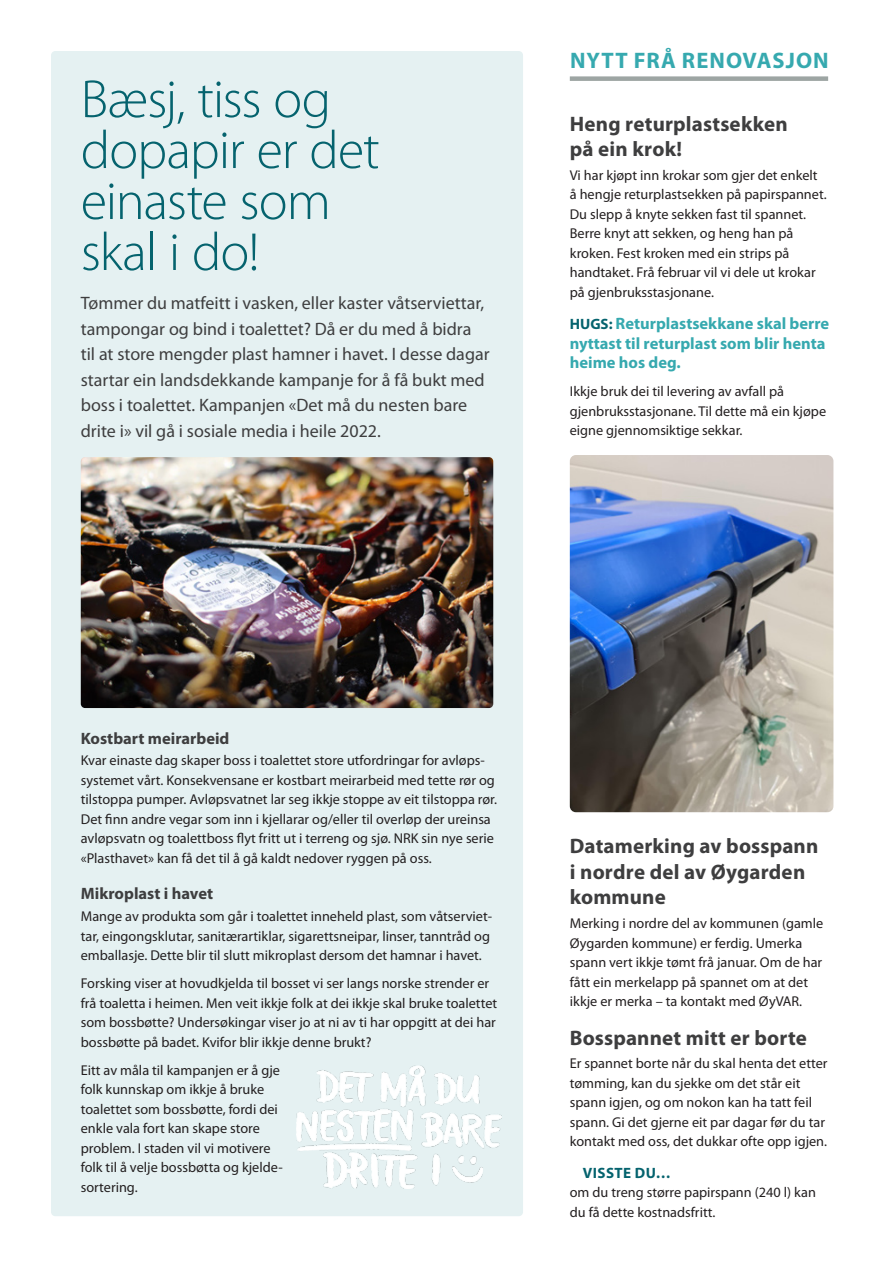
<style>
.page{position:relative;width:893px;height:1263px;background:#fff}
.page>*{position:absolute;margin:0;border:0;box-sizing:border-box;transform-origin:0 0}
.t1{font:300 54px/51px "Myriad Pro";letter-spacing:-.02em;color:#05636e}
.t2{font:700 22.5px "Myriad Pro";letter-spacing:.045em;color:#36a9af}
.t3{font:700 21px/25.5px "Myriad Pro";letter-spacing:.01em;color:#3e3e3f}
.t4{font:18px/25.5px "Myriad Pro";color:#3e3e3f}
.t5{font:700 16.5px/19.5px "Myriad Pro";color:#36a9af}
.t6{font:700 16.5px "Myriad Pro";color:#3e3e3f}
.t7{font:700 15px "Myriad Pro";letter-spacing:.035em;color:#05636e}
.t8{font:14.25px/19.5px "Myriad Pro";color:#231f20}
.s1{font-size:15px;color:#05636e}
</style>
<div class="page">
<div style="left:51px;top:51px;width:472px;height:1165px;background:#e5f1f2;border-radius:4px"></div>
<img style="left:81px;top:457px;width:412px;height:251px">
<div style="left:570px;top:76px;width:258px;height:5px;background:#9da5a3"></div>
<img style="left:570px;top:455px;width:263px;height:357px">
<img style="left:297px;top:1065px;width:205px;height:123px">
<h1 class="t1" style="left:81px;top:74px;width:300px">Bæsj, tiss og dopapir er det einaste som skal i do!</h1>
<p class="t4" style="left:81px;top:291px;width:410px">Tømmer du matfeitt i vasken, eller kaster våtserviettar, tampongar og bind i toalettet? Då er du med å bidra til at store mengder plast hamner i havet. I desse dagar startar ein landsdekkande kampanje for å få bukt med boss i toalettet. Kampanjen «Det må du nesten bare drite i» vil gå i sosiale media i heile 2022.</p>
<h2 class="t2" style="left:570px;top:48px;width:260px">NYTT FRÅ RENOVASJON</h2>
<h3 class="t3" style="left:570px;top:111px;width:219px">Heng returplastsekken på ein krok!</h3>
<p class="t8" style="left:570px;top:166px;width:258px">Vi har kjøpt inn krokar som gjer det enkelt å hengje returplastsekken på papirspannet.<br>Du slepp å knyte sekken fast til spannet.<br>Berre knyt att sekken, og heng han på kroken. Fest kroken med ein strips på handtaket. Frå februar vil vi dele ut krokar på gjenbruksstasjonane.</p>
<p class="t5" style="left:570px;top:314px;width:261px"><span class="s1">HUGS:</span> Returplastsekkane skal berre nyttast til returplast som blir henta heime hos deg.</p>
<p class="t8" style="left:570px;top:382px;width:258px">Ikkje bruk dei til levering av avfall på gjenbruksstasjonane. Til dette må ein kjøpe eigne gjennomsiktige sekkar.</p>
<p class="t6" style="left:81px;top:729px;width:150px">Kostbart meirarbeid</p>
<p class="t8" style="left:81px;top:751px;width:418px">Kvar einaste dag skaper boss i toalettet store utfordringar for avløps&shy;systemet vårt. Konsekvensane er kostbart meirarbeid med tette rør og tilstoppa pumper. Avløpsvatnet lar seg ikkje stoppe av eit tilstoppa rør.<br>Det finn andre vegar som inn i kjellarar og/eller til overløp der ureinsa avløpsvatn og toalettboss flyt fritt ut i terreng og sjø. NRK sin nye serie «Plasthavet» kan få det til å gå kaldt nedover ryggen på oss.</p>
<p class="t6" style="left:81px;top:885px;width:134px">Mikroplast i havet</p>
<p class="t8" style="left:81px;top:907px;width:413px">Mange av produkta som går i toalettet inneheld plast, som våtserviet&shy;tar, eingongsklutar, sanitærartiklar, sigarettsneipar, linser, tanntråd og emballasje. Dette blir til slutt mikroplast dersom det hamnar i havet.</p>
<p class="t8" style="left:81px;top:974px;width:418px">Forsking viser at hovudkjelda til bosset vi ser langs norske strender er frå toaletta i heimen. Men veit ikkje folk at dei ikkje skal bruke toalettet som bossbøtte? Undersøkingar viser jo at ni av ti har oppgitt at dei har bossbøtte på badet. Kvifor blir ikkje denne brukt?</p>
<p class="t8" style="left:81px;top:1060px;width:203px">Eitt av måla til kampanjen er å gje folk kunnskap om ikkje å bruke toalettet som bossbøtte, fordi dei enkle vala fort kan skape store problem. I staden vil vi motivere folk til å velje bossbøtta og kjelde&shy;sortering.</p>
<h3 class="t3" style="left:570px;top:834px;width:250px">Datamerking av bosspann i nordre del av Øygarden kommune</h3>
<p class="t8" style="left:570px;top:914px;width:255px">Merking i nordre del av kommunen (gamle Øygarden kommune) er ferdig. Umerka spann vert ikkje tømt frå januar. Om de har fått ein merkelapp på spannet om at det ikkje er merka – ta kontakt med ØyVAR.</p>
<h3 class="t3" style="left:570px;top:1025px;width:239px">Bosspannet mitt er borte</h3>
<p class="t8" style="left:570px;top:1054px;width:259px">Er spannet borte når du skal henta det etter tømming, kan du sjekke om det står eit spann igjen, og om nokon kan ha tatt feil spann. Gi det gjerne eit par dagar før du tar kontakt med oss, det dukkar ofte opp igjen.</p>
<p class="t7" style="left:583px;top:1164px;width:90px">VISSTE DU…</p>
<p class="t8" style="left:570px;top:1183px;width:248px">om du treng større papirspann (240 l) kan du få dette kostnadsfritt.</p>
</div>
